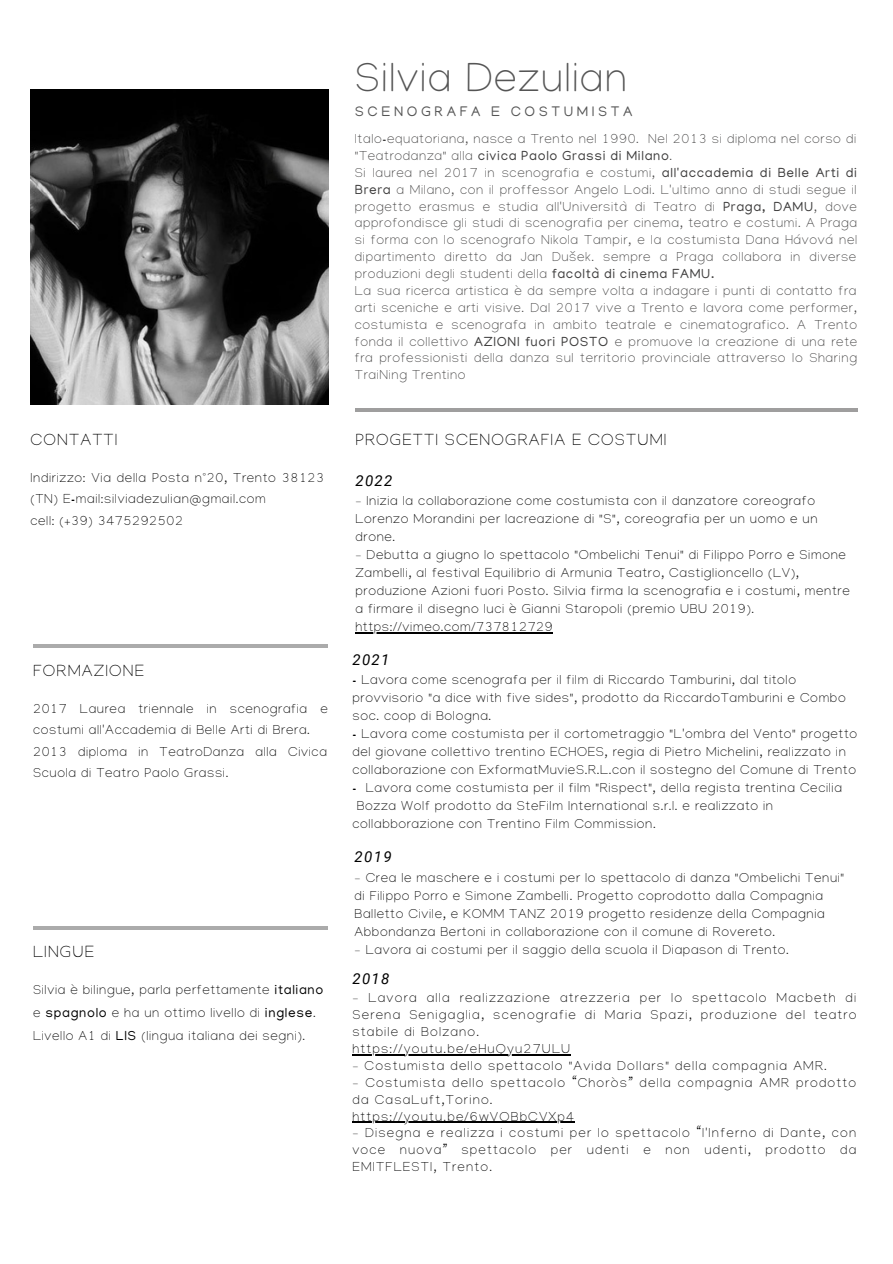
<style>
.page{position:relative;width:893px;height:1264px;background:#fff}
.page>*{position:absolute;margin:0;border:0;box-sizing:border-box;transform-origin:0 0}
.t1{font:100 42px "Manjari";letter-spacing:.03em;color:#555}
.t2{font:100 16.8px "Manjari";letter-spacing:.07em;color:#000}
.t3{font:italic 15px "Roboto";letter-spacing:.09em;color:#000}
.t4{font:14.25px "Manjari";letter-spacing:.25em;color:#555}
.t5{font:100 13.5px/18px "Manjari";letter-spacing:.05em;color:#000}
.t6{font:100 13.5px/16.8px "Manjari";letter-spacing:.05em;color:#3d3c3c}
.t7{font:100 13.5px/16.8px "Manjari";letter-spacing:.09em;color:#000}
.s1{font-weight:400}
</style>
<div class="page">
<hr style="left:352px;top:1054px;width:219px;height:1px;background:#000">
<hr style="left:352px;top:1121px;width:223px;height:1px;background:#000">
<hr style="left:355px;top:408px;width:502px;height:3px;background:#3d3c3c">
<hr style="left:33px;top:644px;width:295px;height:4px;background:#ababab">
<hr style="left:33px;top:926px;width:295px;height:4px;background:#ababab">
<img style="left:31px;top:89px;width:298px;height:315px">
<hr style="left:355px;top:632px;width:198px;height:1px;background:#000">
<p class="t2" style="left:31px;top:433px;width:88px">CONTATTI</p>
<p class="t5" style="left:31px;top:469px;width:295px;line-height:21.3px">Indirizzo: Via della Posta n°20, Trento 38123 (TN) E-mail:silviadezulian@gmail.com<br>cell: (+39) 3475292502</p>
<p class="t2" style="left:33px;top:664px;width:112px">FORMAZIONE</p>
<p class="t5" style="left:33px;top:700px;width:296px;line-height:21.3px">2017 Laurea triennale in scenografia e costumi all'Accademia di Belle Arti di Brera.<br>2013 diploma in TeatroDanza alla Civica Scuola di Teatro Paolo Grassi.</p>
<p class="t2" style="left:33px;top:945px;width:62px">LINGUE</p>
<p class="t5" style="left:33px;top:980px;width:292px;line-height:23.1px">Silvia è bilingue, parla perfettamente <span class="s1">italiano </span>e <span class="s1">spagnolo</span> e ha un ottimo livello di <span class="s1">inglese</span>.<br>Livello A1 di <span class="s1">LIS</span> (lingua italiana dei segni).</p>
<h1 class="t1" style="left:355px;top:62px;width:274px">Silvia Dezulian</h1>
<p class="t4" style="left:355px;top:106px;width:279px">SCENOGRAFA E COSTUMISTA</p>
<p class="t6" style="left:355px;top:133px;width:504px">Italo-equatoriana, nasce a Trento nel 1990. Nel 2013 si diploma nel corso di "Teatrodanza" alla <span class="s1">civica Paolo Grassi di Milano</span>.<br>Si laurea nel 2017 in scenografia e costumi, <span class="s1">all'accademia di Belle Arti di Brera</span> a Milano, con il proffessor Angelo Lodi. L'ultimo anno di studi segue il progetto erasmus e studia all'Università di Teatro di <span class="s1">Praga, DAMU</span>, dove approfondisce gli studi di scenografia per cinema, teatro e costumi. A Praga si forma con lo scenografo Nikola Tampir, e la costumista Dana Hávová nel dipartimento diretto da Jan Dušek. sempre a Praga collabora in diverse produzioni degli studenti della <span class="s1">facoltà di cinema FAMU.<br></span>La sua ricerca artistica è da sempre volta a indagare i punti di contatto fra arti sceniche e arti visive. Dal 2017 vive a Trento e lavora come performer, costumista e scenografa in ambito teatrale e cinematografico. A Trento fonda il collettivo <span class="s1">AZIONI fuori POSTO</span> e promuove la creazione di una rete fra professionisti della danza sul territorio provinciale attraverso lo Sharing TraiNing Trentino</p>
<p class="t2" style="left:355px;top:433px;width:312px">PROGETTI SCENOGRAFIA E COSTUMI</p>
<p class="t3" style="left:355px;top:472px;width:38px">2022</p>
<p class="t5" style="left:355px;top:494px;width:463px">– Inizia la collaborazione come costumista con il danzatore coreografo<br>Lorenzo Morandini per lacreazione di "S", coreografia per un uomo e un drone.</p>
<p class="t5" style="left:355px;top:548px;width:496px">– Debutta a giugno lo spettacolo "Ombelichi Tenui" di Filippo Porro e Simone Zambelli, al festival Equilibrio di Armunia Teatro, Castiglioncello (LV), produzione Azioni fuori Posto. Silvia firma la scenografia e i costumi, mentre a firmare il disegno luci è Gianni Staropoli (premio UBU 2019). https://vimeo.com/737812729</p>
<p class="t3" style="left:352px;top:651px;width:38px">2021</p>
<p class="t5" style="left:352px;top:673px;width:494px">- Lavora come scenografa per il film di Riccardo Tamburini, dal titolo provvisorio "a dice with five sides", prodotto da RiccardoTamburini e Combo soc. coop di Bologna.</p>
<p class="t5" style="left:352px;top:727px;width:506px">- Lavora come costumista per il cortometraggio "L'ombra del Vento" progetto del giovane collettivo trentino ECHOES, regia di Pietro Michelini, realizzato in collaborazione con ExformatMuvieS.R.L.con il sostegno del Comune di Trento</p>
<p class="t5" style="left:352px;top:781px;width:491px">- Lavora come costumista per il film "Rispect", della regista trentina Cecilia</p>
<p class="t5" style="left:357px;top:799px;width:418px">Bozza Wolf prodotto da SteFilm International s.r.l. e realizzato in</p>
<p class="t5" style="left:352px;top:817px;width:305px">collabborazione con Trentino Film Commission.</p>
<p class="t3" style="left:354px;top:848px;width:38px">2019</p>
<p class="t5" style="left:354px;top:870px;width:491px">– Crea le maschere e i costumi per lo spettacolo di danza "Ombelichi Tenui" di Filippo Porro e Simone Zambelli. Progetto coprodotto dalla Compagnia Balletto Civile, e KOMM TANZ 2019 progetto residenze della Compagnia Abbondanza Bertoni in collaborazione con il comune di Rovereto.</p>
<p class="t5" style="left:354px;top:942px;width:436px">– Lavora ai costumi per il saggio della scuola il Diapason di Trento.</p>
<p class="t3" style="left:352px;top:970px;width:38px">2018</p>
<p class="t7" style="left:352px;top:992px;width:505px">– Lavora alla realizzazione atrezzeria per lo spettacolo Macbeth di Serena Senigaglia, scenografie di Maria Spazi, produzione del teatro stabile di Bolzano.<br>https://youtu.be/eHuQyu27ULU</p>
<p class="t7" style="left:352px;top:1059px;width:476px">– Costumista dello spettacolo "Avida Dollars" della compagnia AMR.</p>
<p class="t7" style="left:352px;top:1076px;width:505px">– Costumista dello spettacolo “Choròs” della compagnia AMR prodotto da CasaLuft,Torino.<br>https://youtu.be/6wVQBbCVXp4</p>
<p class="t5" style="left:352px;top:1126px;width:505px;line-height:16.8px;text-align:justify">– Disegna e realizza i costumi per lo spettacolo “l'Inferno di Dante, con voce nuova” spettacolo per udenti e non udenti, prodotto da EMITFLESTI, Trento.</p>
</div>
